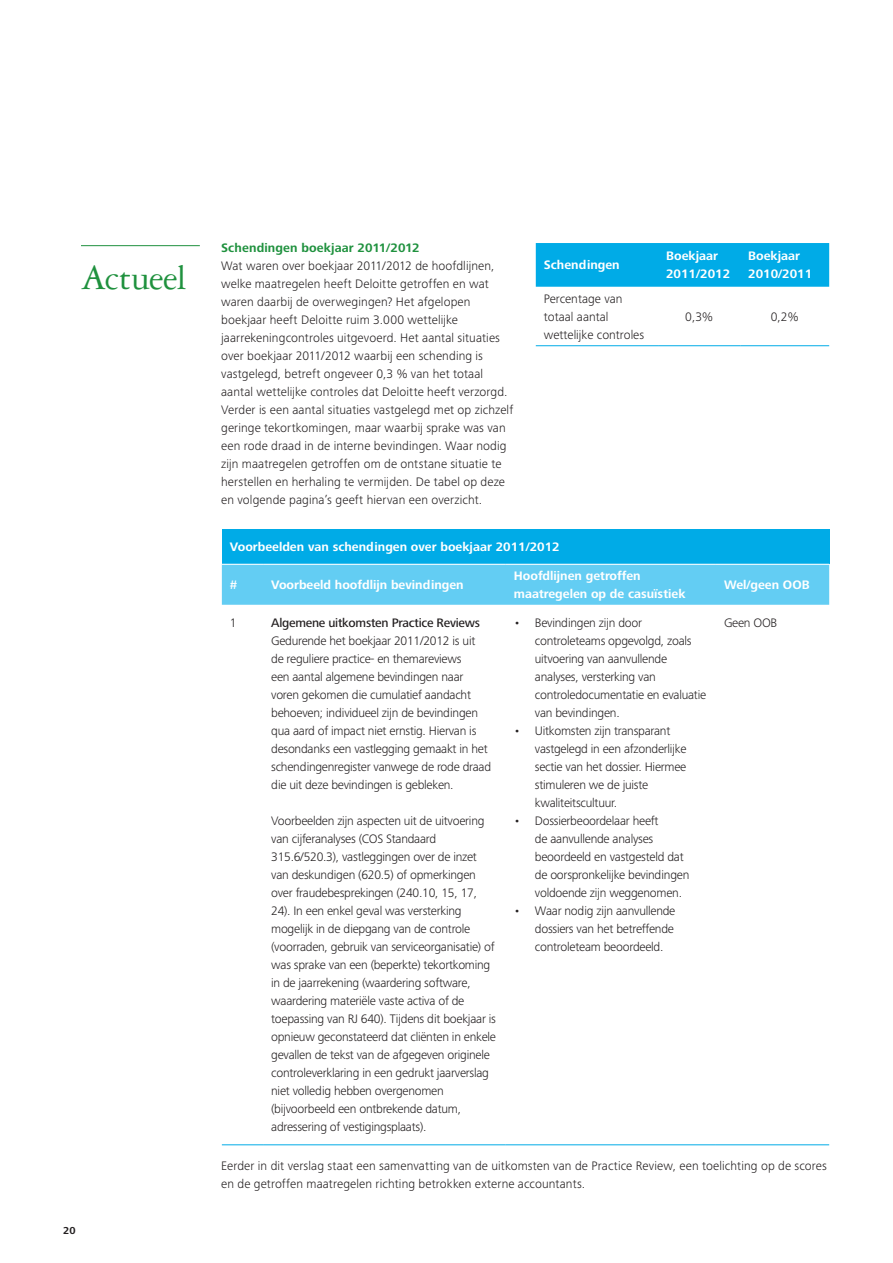
<style>
.page{position:relative;width:893px;height:1263px;background:#fff}
.page>*{position:absolute;margin:0;border:0;box-sizing:border-box;transform-origin:0 0}
.Actueel_marker{font:37.5px "Garamond 3 LT Std";letter-spacing:-.015em;color:#1f913e}
.Body{font:300 12.75px/18px "Frutiger Next Pro";letter-spacing:-.02em;color:#231f20}
.Body-2{font:300 12.75px/18px "Frutiger Next Pro";letter-spacing:.01em;color:#231f20}
.t1{font:700 12.75px/18px "Frutiger Next Pro";color:#fff}
.Body-3{font:300 12.75px/18px "Frutiger Next Pro";color:#231f20}
.t2{font:500 12.75px "Frutiger Next Pro";letter-spacing:-.02em;color:#231f20}
.B_Subheading_kleur_a{font:700 12.75px "Frutiger Next Pro";letter-spacing:.01em;color:#1f913e}
.t3{font:700 10.5px "Frutiger Next Pro";color:#231f20}
</style>
<div class="page">
<div style="left:222px;top:529px;width:607px;height:35px;background:#00abe7"></div>
<div style="left:222px;top:565px;width:607px;height:40px;background:#63cdf3"></div>
<hr style="left:222px;top:1144px;width:41px;height:1px;background:#00abe7">
<hr style="left:263px;top:1144px;width:243px;height:1px;background:#00abe7">
<hr style="left:506px;top:1144px;width:210px;height:1px;background:#00abe7">
<hr style="left:716px;top:1144px;width:113px;height:1px;background:#00abe7">
<div style="left:536px;top:243px;width:293px;height:44px;background:#00abe7"></div>
<hr style="left:536px;top:345px;width:122px;height:1px;background:#00abe7">
<hr style="left:658px;top:345px;width:82px;height:1px;background:#00abe7">
<hr style="left:740px;top:345px;width:89px;height:1px;background:#00abe7">
<hr style="left:81px;top:245px;width:119px;height:1px;background:#1f913e">
<p class="Actueel_marker" style="left:81px;top:257px;width:108px">Actueel</p>
<p class="t3" style="left:63px;top:1224px;width:14px">20</p>
<p class="B_Subheading_kleur_a" style="left:221px;top:240px;width:200px">Schendingen boekjaar 2011/2012</p>
<p class="Body-2" style="left:221px;top:257px;width:288px">Wat waren over boekjaar 2011/2012 de hoofdlijnen, welke maatregelen heeft Deloitte getroffen en wat waren daarbij de overwegingen? Het afgelopen boekjaar heeft Deloitte ruim 3.000 wettelijke jaarrekeningcontroles uitgevoerd. Het aantal situaties over boekjaar 2011/2012 waarbij een schending is vastgelegd, betreft ongeveer 0,3 % van het totaal aantal wettelijke controles dat Deloitte heeft verzorgd.</p>
<p class="Body-2" style="left:221px;top:401px;width:294px">Verder is een aantal situaties vastgelegd met op zichzelf geringe tekortkomingen, maar waarbij sprake was van een rode draad in de interne bevindingen. Waar nodig zijn maatregelen getroffen om de ontstane situatie te herstellen en herhaling te vermijden. De tabel op deze en volgende pagina’s geeft hiervan een overzicht.</p>
<p class="t1" style="left:544px;top:256px;width:77px">Schendingen</p>
<p class="t1" style="left:666px;top:247px;width:66px">Boekjaar<br>2011/2012</p>
<p class="t1" style="left:748px;top:247px;width:66px">Boekjaar<br>2010/2011</p>
<p class="Body-3" style="left:544px;top:289px;width:102px">Percentage van totaal aantal wettelijke controles</p>
<p class="Body" style="left:685px;top:307px;width:29px">0,3%</p>
<p class="Body" style="left:771px;top:307px;width:29px">0,2%</p>
<p class="t1" style="left:230px;top:538px;width:331px">Voorbeelden van schendingen over boekjaar 2011/2012</p>
<p class="t1" style="left:230px;top:576px;width:9px">#</p>
<p class="t1" style="left:271px;top:576px;width:194px">Voorbeeld hoofdlijn bevindingen</p>
<p class="t1" style="left:514px;top:567px;width:173px">Hoofdlijnen getroffen maatregelen op de casuïstiek</p>
<p class="t1" style="left:724px;top:576px;width:87px">Wel/geen OOB</p>
<p class="Body" style="left:230px;top:613px;width:8px">1</p>
<p class="t2" style="left:271px;top:615px;width:210px">Algemene uitkomsten Practice Reviews</p>
<p class="Body" style="left:271px;top:631px;width:222px">Gedurende het boekjaar 2011/2012 is uit<br>de reguliere practice- en themareviews<br>een aantal algemene bevindingen naar voren gekomen die cumulatief aandacht behoeven; individueel zijn de bevindingen qua aard of impact niet ernstig. Hiervan is desondanks een vastlegging gemaakt in het schendingenregister vanwege de rode draad die uit deze bevindingen is gebleken.</p>
<p class="Body" style="left:271px;top:811px;width:226px">Voorbeelden zijn aspecten uit de uitvoering van cijferanalyses (COS Standaard 315.6/520.3), vastleggingen over de inzet van deskundigen (620.5) of opmerkingen over fraudebesprekingen (240.10, 15, 17, 24). In een enkel geval was versterking mogelijk in de diepgang van de controle (voorraden, gebruik van serviceorganisatie) of was sprake van een (beperkte) tekortkoming in de jaarrekening (waardering software, waardering materiële vaste activa of de toepassing van RJ 640). Tijdens dit boekjaar is opnieuw geconstateerd dat cliënten in enkele gevallen de tekst van de afgegeven originele controleverklaring in een gedrukt jaarverslag niet volledig hebben overgenomen (bijvoorbeeld een ontbrekende datum, adressering of vestigingsplaats).</p>
<p class="Body" style="left:535px;top:613px;width:173px;text-indent:-21px">• Bevindingen zijn door controleteams opgevolgd, zoals uitvoering van aanvullende analyses, versterking van controledocumentatie en evaluatie van bevindingen.</p>
<p class="Body" style="left:535px;top:721px;width:153px;text-indent:-21px">• Uitkomsten zijn transparant vastgelegd in een afzonderlijke sectie van het dossier. Hiermee stimuleren we de juiste kwaliteitscultuur.</p>
<p class="Body" style="left:535px;top:811px;width:156px;text-indent:-21px">• Dossierbeoordelaar heeft<br>de aanvullende analyses beoordeeld en vastgesteld dat de oorspronkelijke bevindingen voldoende zijn weggenomen.</p>
<p class="Body" style="left:535px;top:901px;width:142px;text-align:justify;text-indent:-21px">• Waar nodig zijn aanvullende dossiers van het betreffende controleteam beoordeeld.</p>
<p class="Body" style="left:724px;top:613px;width:55px">Geen OOB</p>
<p class="Body-2" style="left:221px;top:1157px;width:607px">Eerder in dit verslag staat een samenvatting van de uitkomsten van de Practice Review, een toelichting op de scores en de getroffen maatregelen richting betrokken externe accountants.</p>
</div>
